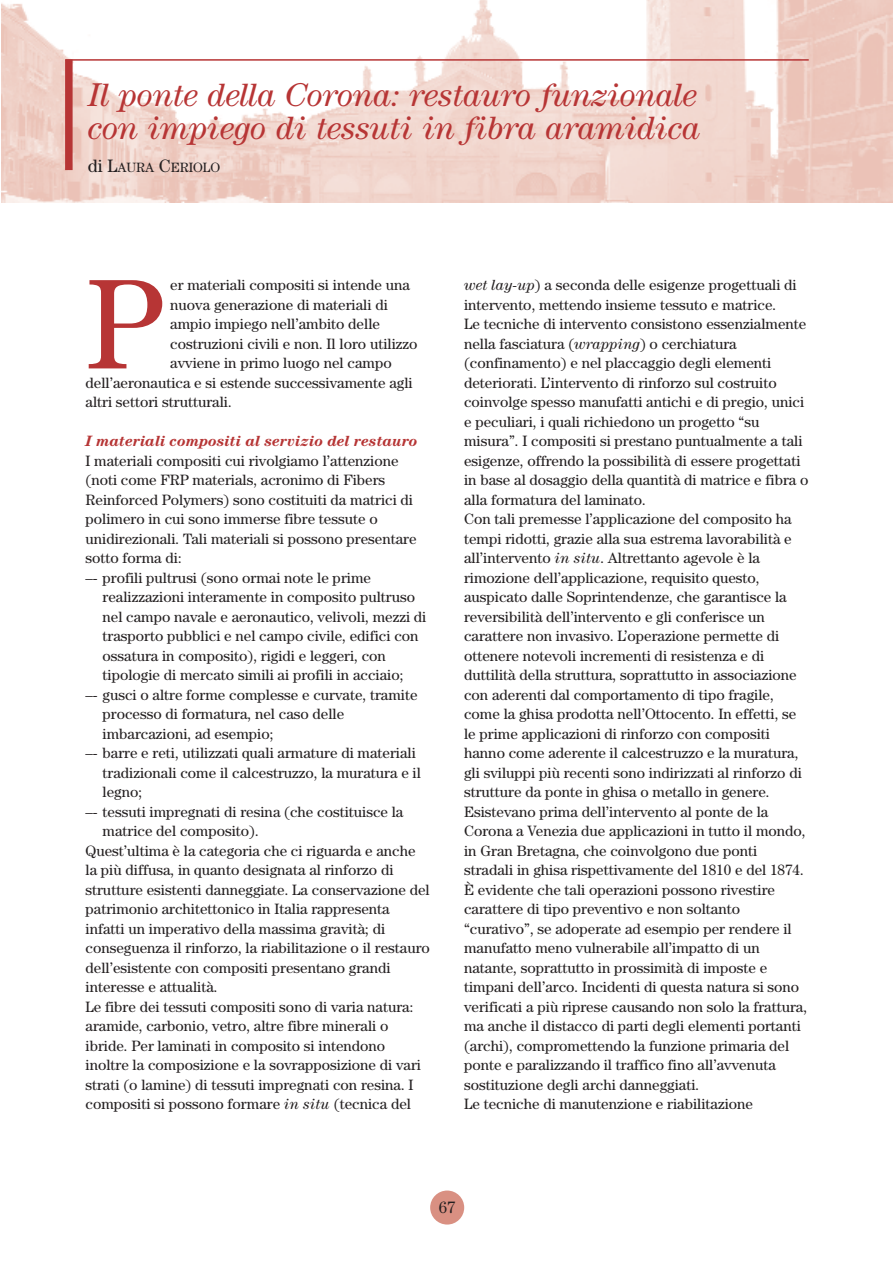
<style>
.page{position:relative;width:893px;height:1263px;background:#fff}
.page>*{position:absolute;margin:0;border:0;box-sizing:border-box;transform-origin:0 0}
.t1{font:128.4px "Century";color:#b73535}
.t2{font:italic 33px/33px "Century";letter-spacing:-.01em;color:#b73535}
.t3{font:16.5px "Century";color:#231f20}
.t4{font:15px/19.5px "Century";color:#231f20}
.t5{font:italic 700 15px "Century";color:#b63535}
.t6{font:13.5px "Century";color:#231f20}
.s1{font-size:18px}
.s2{font-style:italic}
</style>
<div class="page">
<div style="left:430px;top:1191px;width:34px;height:34px;background:#d99082;border-radius:50%"></div>
<img style="left:1px;top:0;width:891px;height:202px">
<div style="left:65px;top:59px;width:8px;height:111px;background:#b73535"></div>
<hr style="left:65px;top:59px;width:743px;height:2px;background:#b73535">
<h2 class="t2" style="left:88px;top:81px;width:614px">Il ponte della Corona: restauro funzionale con impiego di tessuti in fibra aramidica</h2>
<p class="t6" style="left:88px;top:162px;width:134px"><span class="s1">di L</span>AURA <span class="s1">C</span>ERIOLO</p>
<h1 class="t1" style="left:85px;top:280px;width:80px">P</h1>
<p class="t4" style="left:170px;top:277px;width:241px">er materiali compositi si intende una</p>
<p class="t4" style="left:170px;top:296px;width:219px">nuova generazione di materiali di</p>
<p class="t4" style="left:170px;top:316px;width:211px">ampio impiego nell’ambito delle</p>
<p class="t4" style="left:170px;top:335px;width:249px">costruzioni civili e non. Il loro utilizzo</p>
<p class="t4" style="left:170px;top:355px;width:223px">avviene in primo luogo nel campo</p>
<p class="t4" style="left:85px;top:374px;width:329px">dell’aeronautica e si estende successivamente agli</p>
<p class="t4" style="left:85px;top:394px;width:148px">altri settori strutturali.</p>
<p class="t5" style="left:85px;top:436px;width:334px">I materiali compositi al servizio del restauro</p>
<p class="t4" style="left:85px;top:452px;width:332px">I materiali compositi cui rivolgiamo l’attenzione (noti come FRP materials, acronimo di Fibers Reinforced Polymers) sono costituiti da matrici di polimero in cui sono immerse fibre tessute o unidirezionali. Tali materiali si possono presentare sotto forma di:<br>–- profili pultrusi (sono ormai note le prime</p>
<p class="t4" style="left:102px;top:589px;width:314px">realizzazioni interamente in composito pultruso</p>
<p class="t4" style="left:102px;top:608px;width:325px">nel campo navale e aeronautico, velivoli, mezzi di</p>
<p class="t4" style="left:102px;top:628px;width:317px">trasporto pubblici e nel campo civile, edifici con</p>
<p class="t4" style="left:102px;top:647px;width:285px">ossatura in composito), rigidi e leggeri, con</p>
<p class="t4" style="left:102px;top:667px;width:302px">tipologie di mercato simili ai profili in acciaio;</p>
<p class="t4" style="left:85px;top:686px;width:333px">–- gusci o altre forme complesse e curvate, tramite</p>
<p class="t4" style="left:102px;top:706px;width:243px">processo di formatura, nel caso delle</p>
<p class="t4" style="left:102px;top:725px;width:172px">imbarcazioni, ad esempio;</p>
<p class="t4" style="left:85px;top:745px;width:332px">–- barre e reti, utilizzati quali armature di materiali</p>
<p class="t4" style="left:102px;top:764px;width:320px">tradizionali come il calcestruzzo, la muratura e il</p>
<p class="t4" style="left:102px;top:784px;width:41px">legno;</p>
<p class="t4" style="left:85px;top:803px;width:319px">–- tessuti impregnati di resina (che costituisce la</p>
<p class="t4" style="left:102px;top:823px;width:158px">matrice del composito).</p>
<p class="t4" style="left:85px;top:842px;width:331px">Quest’ultima è la categoria che ci riguarda e anche</p>
<p class="t4" style="left:85px;top:862px;width:309px">la più diffusa, in quanto designata al rinforzo di</p>
<p class="t4" style="left:85px;top:881px;width:346px">strutture esistenti danneggiate. La conservazione del</p>
<p class="t4" style="left:85px;top:901px;width:306px">patrimonio architettonico in Italia rappresenta</p>
<p class="t4" style="left:85px;top:920px;width:301px">infatti un imperativo della massima gravità; di</p>
<p class="t4" style="left:85px;top:940px;width:346px">conseguenza il rinforzo, la riabilitazione o il restauro</p>
<p class="t4" style="left:85px;top:959px;width:306px">dell’esistente con compositi presentano grandi</p>
<p class="t4" style="left:85px;top:979px;width:134px">interesse e attualità.</p>
<p class="t4" style="left:85px;top:998px;width:329px">Le fibre dei tessuti compositi sono di varia natura:</p>
<p class="t4" style="left:85px;top:1018px;width:304px">aramide, carbonio, vetro, altre fibre minerali o</p>
<p class="t4" style="left:85px;top:1037px;width:301px">ibride. Per laminati in composito si intendono</p>
<p class="t4" style="left:85px;top:1057px;width:337px">inoltre la composizione e la sovrapposizione di vari</p>
<p class="t4" style="left:85px;top:1076px;width:329px">strati (o lamine) di tessuti impregnati con resina. I</p>
<p class="t4" style="left:85px;top:1096px;width:327px">compositi si possono formare <span class="s2">in situ</span> (tecnica del</p>
<p class="t4" style="left:464px;top:277px;width:346px"><span class="s2">wet lay-up</span>) a seconda delle esigenze progettuali di intervento, mettendo insieme tessuto e matrice.<br>Le tecniche di intervento consistono essenzialmente nella fasciatura (<span class="s2">wrapping</span>) o cerchiatura (confinamento) e nel placcaggio degli elementi deteriorati. L’intervento di rinforzo sul costruito coinvolge spesso manufatti antichi e di pregio, unici e peculiari, i quali richiedono un progetto “su misura”. I compositi si prestano puntualmente a tali esigenze, offrendo la possibilità di essere progettati in base al dosaggio della quantità di matrice e fibra o alla formatura del laminato.<br>Con tali premesse l’applicazione del composito ha tempi ridotti, grazie alla sua estrema lavorabilità e all’intervento <span class="s2">in situ</span>. Altrettanto agevole è la rimozione dell’applicazione, requisito questo, auspicato dalle Soprintendenze, che garantisce la reversibilità dell’intervento e gli conferisce un carattere non invasivo. L’operazione permette di ottenere notevoli incrementi di resistenza e di duttilità della struttura, soprattutto in associazione con aderenti dal comportamento di tipo fragile, come la ghisa prodotta nell’Ottocento. In effetti, se le prime applicazioni di rinforzo con compositi hanno come aderente il calcestruzzo e la muratura, gli sviluppi più recenti sono indirizzati al rinforzo di strutture da ponte in ghisa o metallo in genere.<br>Esistevano prima dell’intervento al ponte de la Corona a Venezia due applicazioni in tutto il mondo, in Gran Bretagna, che coinvolgono due ponti stradali in ghisa rispettivamente del 1810 e del 1874.<br>È evidente che tali operazioni possono rivestire carattere di tipo preventivo e non soltanto “curativo”, se adoperate ad esempio per rendere il manufatto meno vulnerabile all’impatto di un natante, soprattutto in prossimità di imposte e timpani dell’arco. Incidenti di questa natura si sono verificati a più riprese causando non solo la frattura, ma anche il distacco di parti degli elementi portanti (archi), compromettendo la funzione primaria del ponte e paralizzando il traffico fino all’avvenuta sostituzione degli archi danneggiati.<br>Le tecniche di manutenzione e riabilitazione</p>
<p class="t3" style="left:439px;top:1201px;width:18px">67</p>
</div>
